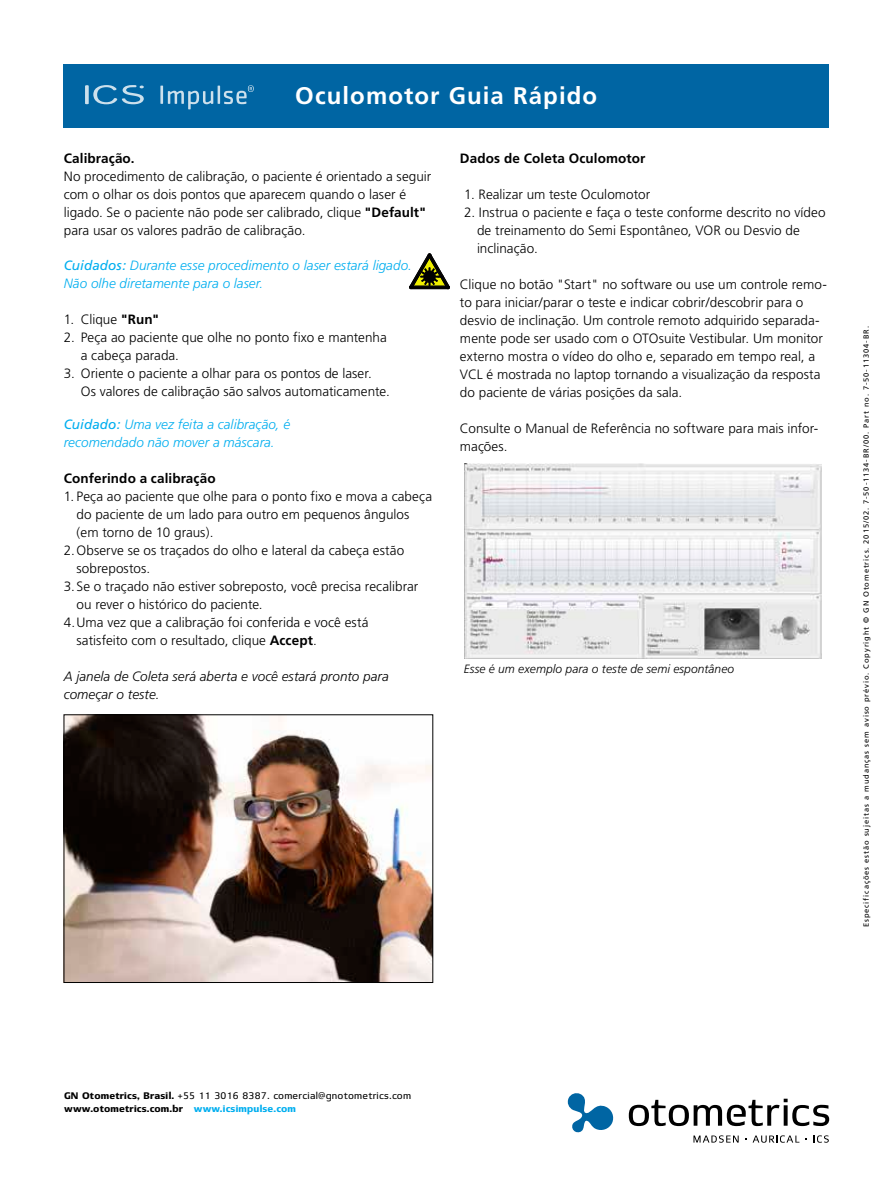
<style>
.page{position:relative;width:893px;height:1191px;background:#fff}
.page>*{position:absolute;margin:0;border:0;box-sizing:border-box;transform-origin:0 0}
.t1{font:700 24px "Frutiger";letter-spacing:.045em;color:#fff}
.t2{font:300 13.5px/18px "Frutiger";letter-spacing:.005em;color:#000}
.t3{font:italic 300 13.5px/18px "Frutiger";letter-spacing:.005em;color:#00aeef}
.t4{font:italic 300 13.5px/18px "Frutiger";letter-spacing:.005em;color:#000}
.t5{font:700 13.5px "Frutiger";letter-spacing:.01em;color:#000}
.t6{font:italic 300 12px "Frutiger";letter-spacing:.005em;color:#000}
.t7{font:700 9.3px/13.5px "Olic";letter-spacing:.02em;color:#000}
.t8{font:7.5px "Frutiger";letter-spacing:.12em;color:#000}
.s1{font-weight:700}
.s2{font-weight:400}
.s3{color:#00aeef}
</style>
<div class="page">
<div style="left:64px;top:64px;width:765px;height:64px;background:#0065a3"></div>
<svg style="left:629px;top:1098px;width:200px;height:28px"></svg>
<svg style="left:568px;top:1093px;width:45px;height:39px"></svg>
<svg style="left:693px;top:1135px;width:46px;height:7px"></svg>
<svg style="left:753px;top:1135px;width:46px;height:7px"></svg>
<svg style="left:813px;top:1135px;width:16px;height:7px"></svg>
<svg style="left:409px;top:254px;width:40px;height:35px"></svg>
<hr style="left:160px;top:86px;width:3px;height:18px;background:#fff">
<svg style="left:85px;top:85px;width:59px;height:19px"></svg>
<svg style="left:168px;top:85px;width:86px;height:24px"></svg>
<img style="left:66px;top:716px;width:365px;height:264px">
<div style="left:64px;top:714px;width:369px;height:268px;border:1px solid #000"></div>
<img style="left:464px;top:464px;width:358px;height:194px">
<h1 class="t1" style="left:295px;top:82px;width:303px">Oculomotor Guia Rápido</h1>
<p class="t5" style="left:64px;top:151px;width:72px">Calibração.</p>
<p class="t2" style="left:64px;top:168px;width:369px">No procedimento de calibração, o paciente é orientado a seguir com o olhar os dois pontos que aparecem quando o laser é ligado. Se o paciente não pode ser calibrado, clique <span class="s1">"Default" </span>para usar os valores padrão de calibração.</p>
<p class="t3" style="left:64px;top:256px;width:350px"><span class="s2">Cuidados:</span> Durante esse procedimento o laser estará ligado.<br>Não olhe diretamente para o laser.</p>
<p class="t2" style="left:64px;top:310px;width:97px">1. Clique <span class="s1">"Run"</span></p>
<p class="t2" style="left:81px;top:328px;width:307px;text-indent:-17px">2. Peça ao paciente que olhe no ponto fixo e mantenha a cabeça parada.</p>
<p class="t2" style="left:81px;top:364px;width:311px;text-indent:-17px">3. Oriente o paciente a olhar para os pontos de laser.<br>Os valores de calibração são salvos automaticamente.</p>
<p class="t3" style="left:64px;top:415px;width:228px"><span class="s2">Cuidado:</span> Uma vez feita a calibração, é recomendado não mover a máscara.</p>
<p class="t5" style="left:64px;top:470px;width:153px">Conferindo a calibração</p>
<p class="t2" style="left:64px;top:487px;width:370px">1. Peça ao paciente que olhe para o ponto fixo e mova a cabeça</p>
<p class="t2" style="left:77px;top:505px;width:334px">do paciente de um lado para outro em pequenos ângulos</p>
<p class="t2" style="left:77px;top:523px;width:138px">(em torno de 10 graus).</p>
<p class="t2" style="left:64px;top:541px;width:342px">2.Observe se os traçados do olho e lateral da cabeça estão</p>
<p class="t2" style="left:77px;top:559px;width:75px">sobrepostos.</p>
<p class="t2" style="left:64px;top:577px;width:356px">3.Se o traçado não estiver sobreposto, você precisa recalibrar</p>
<p class="t2" style="left:77px;top:595px;width:188px">ou rever o histórico do paciente.</p>
<p class="t2" style="left:64px;top:613px;width:306px">4.Uma vez que a calibração foi conferida e você está</p>
<p class="t2" style="left:77px;top:631px;width:242px">satisfeito com o resultado, clique <span class="s1">Accept</span>.</p>
<p class="t4" style="left:64px;top:667px;width:327px">A janela de Coleta será aberta e você estará pronto para começar o teste.</p>
<p class="t5" style="left:460px;top:151px;width:187px">Dados de Coleta Oculomotor</p>
<p class="t2" style="left:464px;top:186px;width:187px">1. Realizar um teste Oculomotor</p>
<p class="t2" style="left:477px;top:204px;width:350px;text-indent:-13px">2. Instrua o paciente e faça o teste conforme descrito no vídeo de treinamento do Semi Espontâneo, VOR ou Desvio de inclinação.</p>
<p class="t2" style="left:460px;top:276px;width:368px">Clique no botão "Start" no software ou use um controle remo&shy;to para iniciar/parar o teste e indicar cobrir/descobrir para o desvio de inclinação. Um controle remoto adquirido separada&shy;mente pode ser usado com o OTOsuite Vestibular. Um monitor externo mostra o vídeo do olho e, separado em tempo real, a VCL é mostrada no laptop tornando a visualização da resposta do paciente de várias posições da sala.</p>
<p class="t2" style="left:460px;top:420px;width:360px">Consulte o Manual de Referência no software para mais infor&shy;mações.</p>
<p class="t6" style="left:464px;top:662px;width:272px">Esse é um exemplo para o teste de semi espontâneo</p>
<p class="t8" style="left:862px;top:927px;width:602px;rotate:-90deg">Especificações estão sujeitas a mudanças sem aviso prévio. Copyright © GN Otometrics. 2015/02. 7-50-1134-BR/00. Part no. 7-50-11304-BR.</p>
<p class="t7" style="left:64px;top:1088px;width:348px">GN Otometrics, Brasil. <span class="s2">+55 11 3016 8387. comercial@gnotometrics.com </span>www.otometrics.com.br <span class="s3">www.icsimpulse.com</span></p>
</div>
